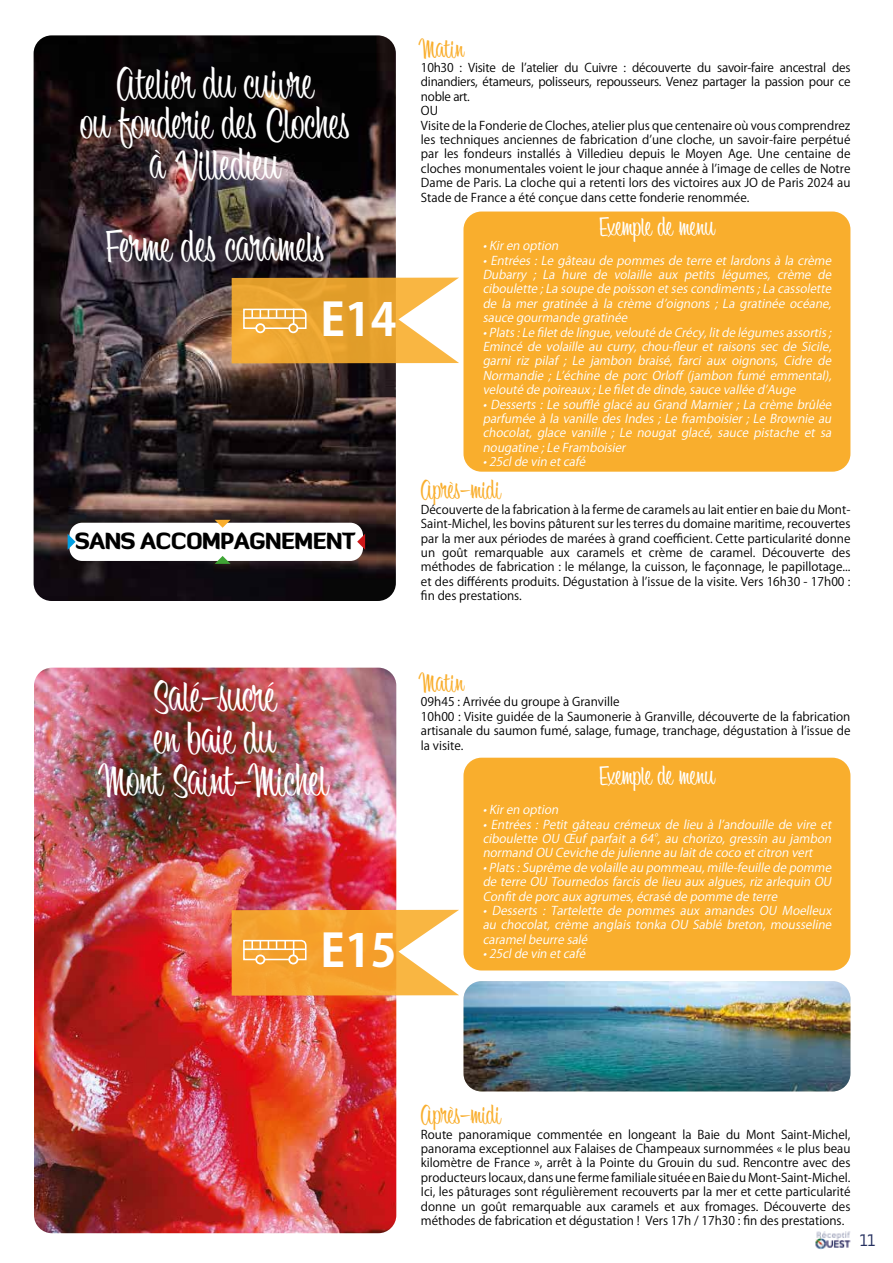
<style>
.page{position:relative;width:893px;height:1263px;background:#fff}
.page>*{position:absolute;margin:0;border:0;box-sizing:border-box;transform-origin:0 0}
.t1{font:45px/40.8px "Bounce Script";color:#fff;text-align:center}
.t2{font:700 45px "Koz Go Pr 6 N";color:#fff}
.t3{font:27px "Bounce Script";color:#f9ae2d}
.t4{font:27px "Bounce Script";letter-spacing:-.005em;color:#fff}
.t5{font:900 22.35px "Diavlo";letter-spacing:-.04em;color:#000}
.t6{font:16.5px "Diavlo";color:#242f5f;scale:.9 1}
.t7{font:12px/14.4px "Koz Go Pr 6 N";color:#000}
.t8{font:italic 12px/14.4px "Koz Go Pr 6 N";color:#fff;text-align:justify}
</style>
<div class="page">
<img style="left:815px;top:1231px;width:36px;height:19px">
<div style="left:463px;top:212px;width:387px;height:260px;background:#f9ae2d;border-radius:18px"></div>
<div style="left:463px;top:758px;width:387px;height:212px;background:#f9ae2d;border-radius:18px"></div>
<img style="left:34px;top:668px;width:362px;height:565px">
<img style="left:34px;top:35px;width:362px;height:566px">
<svg style="left:232px;top:278px;width:227px;height:85px;background:#eeb452"></svg>
<svg style="left:232px;top:910px;width:227px;height:85px;background:#f7b351"></svg>
<img style="left:463px;top:981px;width:387px;height:110px">
<div style="left:69px;top:523px;width:294px;height:38px;background:#fff;border-radius:13px"></div>
<svg style="left:357px;top:534px;width:8px;height:16px"></svg>
<svg style="left:68px;top:534px;width:8px;height:16px"></svg>
<svg style="left:215px;top:520px;width:16px;height:8px"></svg>
<svg style="left:215px;top:556px;width:16px;height:8px"></svg>
<h1 class="t1" style="left:80px;top:67px;width:271px">Atelier du cuivre<br>ou fonderie des Cloches à Villedieu</h1>
<h1 class="t1" style="left:106px;top:230px;width:220px">Ferme des caramels</h1>
<h1 class="t2" style="left:320px;top:294px;width:77px">E14</h1>
<h3 class="t5" style="left:75px;top:527px;width:282px">SANS ACCOMPAGNEMENT</h3>
<h2 class="t3" style="left:421px;top:33px;width:45px">Matin</h2>
<p class="t7" style="left:421px;top:61px;width:431px">10h30 : Visite de l’atelier du Cuivre : découverte du savoir-faire ancestral des dinandiers, étameurs, polisseurs, repousseurs. Venez partager la passion pour ce noble art.<br>OU<br>Visite de la Fonderie de Cloches, atelier plus que centenaire où vous comprendrez les techniques anciennes de fabrication d’une cloche, un savoir-faire perpétué par les fondeurs installés à Villedieu depuis le Moyen Age. Une centaine de cloches monumentales voient le jour chaque année à l’image de celles de Notre Dame de Paris. La cloche qui a retenti lors des victoires aux JO de Paris 2024 au Stade de France a été conçue dans cette fonderie renommée.</p>
<h2 class="t4" style="left:599px;top:211px;width:118px">Exemple de menu</h2>
<p class="t8" style="left:483px;top:239px;width:81px">•Kiren option</p>
<p class="t8" style="left:483px;top:253px;width:354px">•Entrées:Legâteau depommesdeterreetlardonsàlacrème Dubarry ; La hure de volaille aux petits légumes, crème de ciboulette;Lasoupedepoisson etsescondiments;Lacassolette de la mer gratinée à la crème d’oignons ; La gratinée océane, saucegourmandegratinée</p>
<p class="t8" style="left:483px;top:325px;width:354px">•Plats:Lefiletdelingue,veloutédeCrécy,litdelégumesassortis; Emincé de volaille au curry, chou-fleur et raisons sec de Sicile, garni riz pilaf ; Le jambon braisé, farci aux oignons, Cidre de Normandie ; L’échine de porc Orloff (jambon fumé emmental), veloutédepoireaux;Lefiletdedinde,saucevalléed’Auge</p>
<p class="t8" style="left:483px;top:397px;width:354px">•Desserts:Lesouffléglacéau Grand Marnier;Lacrèmebrûlée parfuméeàlavanilledesIndes;Leframboisier;LeBrownieau chocolat, glace vanille ; Le nougat glacé, sauce pistache et sa nougatine;LeFramboisier</p>
<p class="t8" style="left:483px;top:455px;width:108px">•25cldevin etcafé</p>
<h2 class="t3" style="left:421px;top:475px;width:81px">Après-midi</h2>
<p class="t7" style="left:421px;top:502px;width:431px;text-align:justify">Découverte de la fabrication à la ferme de caramels au lait entier en baie du Mont-Saint-Michel, les bovins pâturent sur les terres du domaine maritime, recouvertes par la mer aux périodes de marées à grand coefficient. Cette particularité donne un goût remarquable aux caramels et crème de caramel. Découverte des méthodes de fabrication : le mélange, la cuisson, le façonnage, le papillotage... et des différents produits. Dégustation à l’issue de la visite. Vers 16h30 - 17h00 : fin des prestations.</p>
<h1 class="t1" style="left:102px;top:680px;width:228px;line-height:42px">Salé-sucré<br>en baie du<br>Mont Saint-Michel</h1>
<h1 class="t2" style="left:320px;top:925px;width:77px">E15</h1>
<h2 class="t3" style="left:421px;top:667px;width:45px">Matin</h2>
<p class="t7" style="left:421px;top:695px;width:431px">09h45 : Arrivée du groupe à Granville<br>10h00 : Visite guidée de la Saumonerie à Granville, découverte de la fabrication artisanale du saumon fumé, salage, fumage, tranchage, dégustation à l’issue de la visite.</p>
<h2 class="t4" style="left:599px;top:761px;width:118px">Exemple de menu</h2>
<p class="t8" style="left:483px;top:803px;width:81px">•Kiren option</p>
<p class="t8" style="left:483px;top:817px;width:354px">• Entrées : Petit gâteau crémeux de lieu à l’andouille de vire et ciboulette OU Œuf parfait a 64°, au chorizo, gressin au jambon normand OU Cevichedejulienneau laitdecoco etcitron vert</p>
<p class="t8" style="left:483px;top:860px;width:354px">•Plats:Suprêmedevolailleau pommeau,mille-feuilledepomme deterreOU Tournedosfarcisdelieu auxalgues,rizarlequin OU Confitdeporcauxagrumes,écrasédepommedeterre</p>
<p class="t8" style="left:483px;top:904px;width:354px">• Desserts : Tartelette de pommes aux amandes OU Moelleux au chocolat, crème anglais tonka OU Sablé breton, mousseline caramelbeurresalé</p>
<p class="t8" style="left:483px;top:947px;width:108px">•25cldevin etcafé</p>
<h2 class="t3" style="left:421px;top:1100px;width:81px">Après-midi</h2>
<p class="t7" style="left:421px;top:1127px;width:431px;text-align:justify">Route panoramique commentée en longeant la Baie du Mont Saint-Michel, panorama exceptionnel aux Falaises de Champeaux surnommées « le plus beau kilomètre de France », arrêt à la Pointe du Grouin du sud. Rencontre avec des producteurs locaux, dans une ferme familiale située en Baie du Mont-Saint-Michel.<br>Ici, les pâturages sont régulièrement recouverts par la mer et cette particularité donne un goût remarquable aux caramels et aux fromages. Découverte des méthodes de fabrication et dégustation ! Vers 17h / 17h30 : fin des prestations.</p>
<h3 class="t6" style="left:860px;top:1229px;width:19px">11</h3>
</div>
